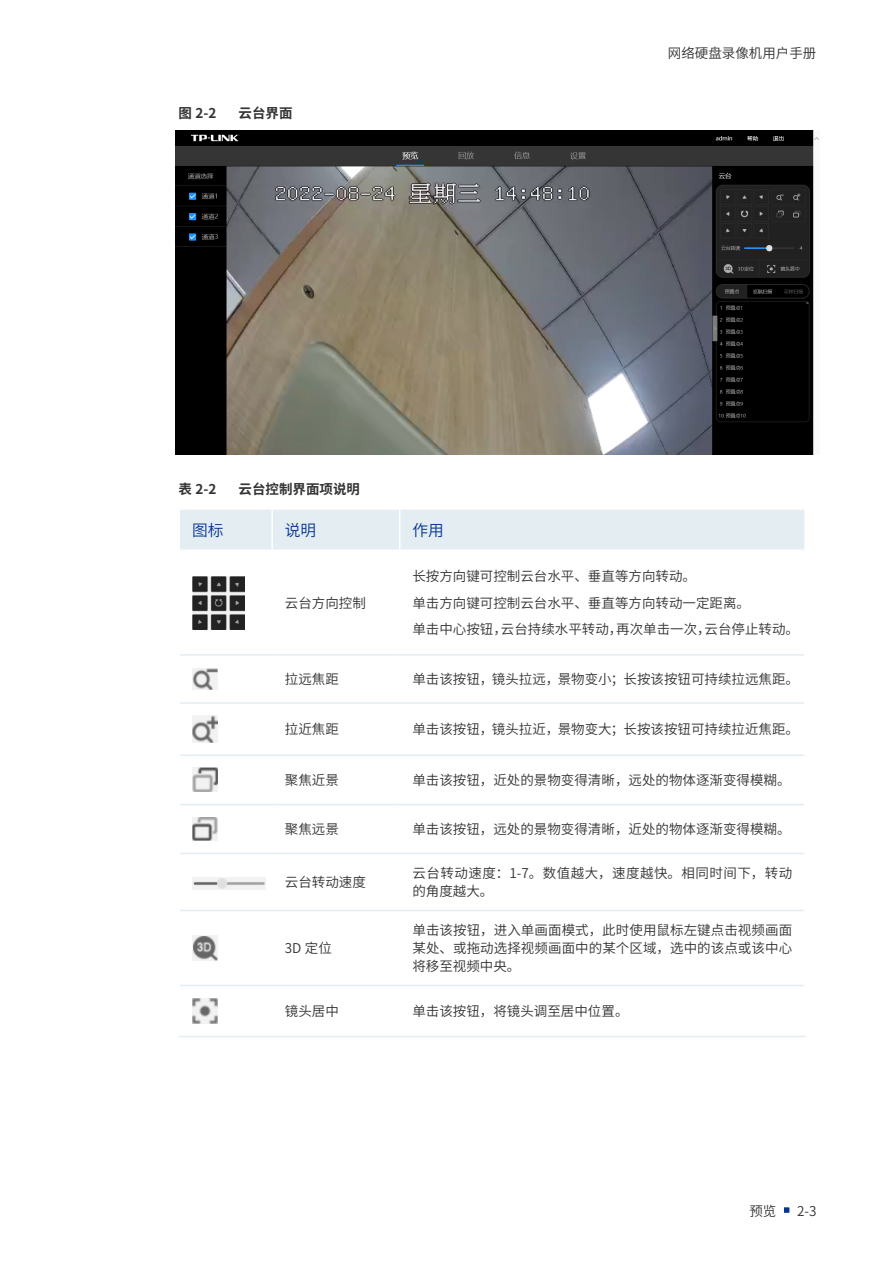
<style>
.page{position:relative;width:893px;height:1263px;background:#fff}
.page>*{position:absolute;margin:0;border:0;box-sizing:border-box;transform-origin:0 0}
.蓝色标题行{font:15.75px "Source Han Sans CN";color:#063591}
.界面项说明{font:13.5px/18px "Source Han Sans CN";color:#333;text-align:justify}
.界面项说明-2{font:13.5px/18px "Source Han Sans CN";letter-spacing:.035em;color:#333}
.t1{font:700 13.5px "Source Han Sans CN";color:#333}
</style>
<div class="page">
<div style="left:783px;top:1206px;width:7px;height:7px;background:#063591"></div>
<div style="left:782px;top:1206px;width:9px;height:8px;border:2px solid #fff"></div>
<img style="left:176px;top:130px;width:643px;height:325px">
<div style="left:180px;top:510px;width:624px;height:39px;background:#e4edf2"></div>
<hr style="left:271px;top:510px;width:2px;height:39px;background:#fff">
<hr style="left:399px;top:510px;width:1px;height:39px;background:#fff">
<hr style="left:180px;top:654px;width:92px;height:2px;background:#e4edf2">
<hr style="left:272px;top:654px;width:128px;height:2px;background:#e4edf2">
<hr style="left:400px;top:654px;width:404px;height:2px;background:#e4edf2">
<hr style="left:180px;top:702px;width:92px;height:2px;background:#e4edf2">
<hr style="left:272px;top:702px;width:128px;height:2px;background:#e4edf2">
<hr style="left:400px;top:702px;width:404px;height:2px;background:#e4edf2">
<hr style="left:180px;top:754px;width:92px;height:2px;background:#e4edf2">
<hr style="left:272px;top:754px;width:128px;height:2px;background:#e4edf2">
<hr style="left:400px;top:754px;width:404px;height:2px;background:#e4edf2">
<hr style="left:180px;top:804px;width:92px;height:1px;background:#e4edf2">
<hr style="left:272px;top:804px;width:128px;height:1px;background:#e4edf2">
<hr style="left:400px;top:804px;width:404px;height:1px;background:#e4edf2">
<hr style="left:180px;top:853px;width:92px;height:1px;background:#e4edf2">
<hr style="left:272px;top:853px;width:128px;height:1px;background:#e4edf2">
<hr style="left:400px;top:853px;width:404px;height:1px;background:#e4edf2">
<hr style="left:180px;top:910px;width:92px;height:1px;background:#e4edf2">
<hr style="left:272px;top:910px;width:128px;height:1px;background:#e4edf2">
<hr style="left:400px;top:910px;width:404px;height:1px;background:#e4edf2">
<hr style="left:180px;top:985px;width:92px;height:1px;background:#e4edf2">
<hr style="left:272px;top:985px;width:128px;height:1px;background:#e4edf2">
<hr style="left:400px;top:985px;width:404px;height:1px;background:#e4edf2">
<hr style="left:179px;top:1036px;width:93px;height:1px;background:#e4edf2">
<hr style="left:272px;top:1036px;width:128px;height:1px;background:#e4edf2">
<hr style="left:400px;top:1036px;width:406px;height:1px;background:#e4edf2">
<img style="left:192px;top:576px;width:53px;height:53px">
<img style="left:192px;top:669px;width:26px;height:20px">
<img style="left:192px;top:716px;width:26px;height:26px">
<img style="left:192px;top:768px;width:26px;height:24px">
<img style="left:192px;top:817px;width:26px;height:24px">
<img style="left:192px;top:877px;width:74px;height:13px">
<img style="left:192px;top:935px;width:26px;height:25px">
<img style="left:192px;top:998px;width:26px;height:26px">
<p class="t1" style="left:179px;top:106px;width:39px">图 2-2</p>
<p class="t1" style="left:239px;top:106px;width:55px">云台界面</p>
<p class="t1" style="left:179px;top:481px;width:39px">表 2-2</p>
<p class="t1" style="left:239px;top:481px;width:123px">云台控制界面项说明</p>
<p class="蓝色标题行" style="left:192px;top:521px;width:33px">图标</p>
<p class="蓝色标题行" style="left:285px;top:521px;width:33px">说明</p>
<p class="蓝色标题行" style="left:412px;top:521px;width:33px">作用</p>
<p class="界面项说明" style="left:668px;top:44px;width:150px">网络硬盘录像机用户手册</p>
<p class="界面项说明" style="left:285px;top:594px;width:82px">云台方向控制</p>
<p class="界面项说明" style="left:412px;top:567px;width:285px">长按方向键可控制云台水平、垂直等方向转动。</p>
<p class="界面项说明" style="left:412px;top:594px;width:339px">单击方向键可控制云台水平、垂直等方向转动一定距离。</p>
<p class="界面项说明" style="left:412px;top:620px;width:388px">单击中心按钮，云台持续水平转动，再次单击一次，云台停止转动。</p>
<p class="界面项说明" style="left:285px;top:670px;width:55px">拉远焦距</p>
<p class="界面项说明" style="left:412px;top:670px;width:388px">单击该按钮，镜头拉远，景物变小；长按该按钮可持续拉远焦距。</p>
<p class="界面项说明" style="left:285px;top:721px;width:55px">拉近焦距</p>
<p class="界面项说明" style="left:412px;top:721px;width:388px">单击该按钮，镜头拉近，景物变大；长按该按钮可持续拉近焦距。</p>
<p class="界面项说明" style="left:285px;top:771px;width:55px">聚焦近景</p>
<p class="界面项说明" style="left:412px;top:771px;width:379px">单击该按钮，近处的景物变得清晰，远处的物体逐渐变得模糊。</p>
<p class="界面项说明" style="left:285px;top:820px;width:55px">聚焦远景</p>
<p class="界面项说明" style="left:412px;top:820px;width:379px">单击该按钮，远处的景物变得清晰，近处的物体逐渐变得模糊。</p>
<p class="界面项说明" style="left:285px;top:873px;width:82px">云台转动速度</p>
<p class="界面项说明-2" style="left:412px;top:864px;width:381px">云台转动速度：1-7。数值越大，速度越快。相同时间下，转动的角度越大。</p>
<p class="界面项说明" style="left:285px;top:939px;width:49px">3D 定位</p>
<p class="界面项说明" style="left:412px;top:921px;width:381px">单击该按钮，进入单画面模式，此时使用鼠标左键点击视频画面某处、或拖动选择视频画面中的某个区域，选中的该点或该中心将移至视频中央。</p>
<p class="界面项说明" style="left:285px;top:1002px;width:55px">镜头居中</p>
<p class="界面项说明" style="left:412px;top:1002px;width:217px">单击该按钮，将镜头调至居中位置。</p>
<p class="界面项说明" style="left:749px;top:1202px;width:28px">预览</p>
<p class="界面项说明" style="left:797px;top:1202px;width:21px">2-3</p>
</div>
